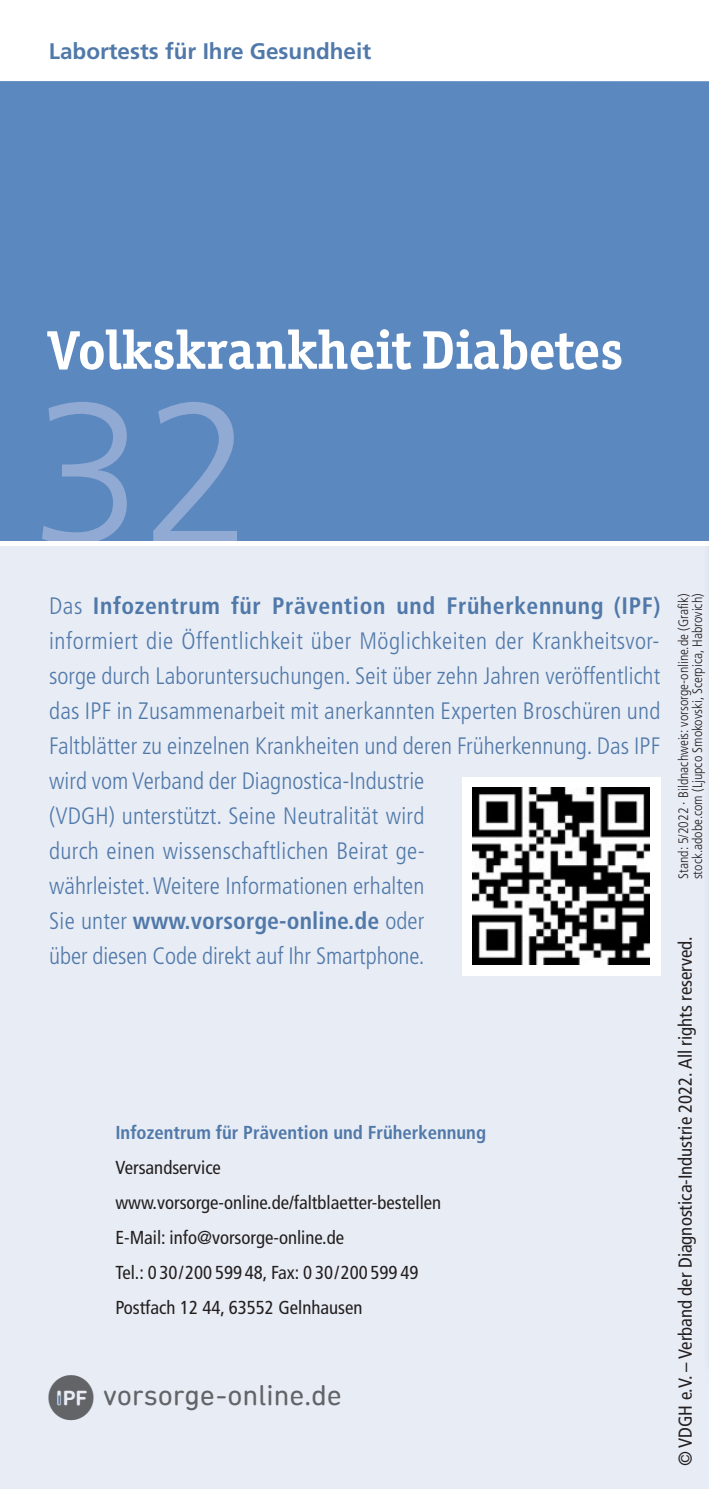
<style>
.page{position:relative;width:709px;height:1489px;background:#fff}
.page>*{position:absolute;margin:0;border:0;box-sizing:border-box;transform-origin:0 0}
.t1{font:300 200px "Frutiger";color:#90aad3}
.t2{font:700 55px "Officina Serif";color:#fff}
.t3{font:45px "IPF Logo";color:#626467}
.t4{font:300 condensed 23.75px/35px "Frutiger";letter-spacing:.005em;color:#5079aa}
.t5{font:700 22.5px "Frutiger";color:#5079aa}
.t6{font:condensed 18.75px/35px "Frutiger LT";color:#231f20}
.t7{font:700 condensed 18.75px "Frutiger LT";color:#5079aa}
.t8{font:300 condensed 13.75px "Frutiger";color:#231f20}
.s1{font-weight:700}
.s2{color:#5079aa}
</style>
<div class="page">
<div style="left:0;top:89px;width:709px;height:1399px;background:#e8ecf4"></div>
<div style="left:0;top:89px;width:709px;height:454px;background:#5c88c0"></div>
<div style="left:462px;top:776px;width:198px;height:199px;background:#fff"></div>
<img style="left:472px;top:787px;width:178px;height:177px">
<svg style="left:0;top:81px;width:709px;height:8px;background:#5e8ac1"></svg>
<div style="left:0;top:541px;width:709px;height:5px;background:#fff"></div>
<p class="t5" style="left:49px;top:43px;width:324px">Labortests für Ihre Gesundheit</p>
<p class="t2" style="left:49px;top:329px;width:576px">Volkskrankheit Diabetes</p>
<p class="t1" style="left:32px;top:393px;width:224px">32</p>
<p class="t4" style="left:49px;top:590px;width:612px">Das <span class="s1">Infozentrum für Prävention und Früherkennung (IPF) </span>informiert die Öffentlichkeit über Möglichkeiten der Krankheitsvor&shy;sorge durch Laboruntersuchungen. Seit über zehn Jahren veröffentlicht das IPF in Zusammenarbeit mit anerkannten Experten Broschüren und Faltblätter zu einzelnen Krankheiten und deren Früherkennung. Das IPF wird vom Verband der Diagnostica-Industrie<br>(VDGH) unterstützt. Seine Neutralität wird<br>durch einen wissenschaftlichen Beirat ge-<br>währleistet. Weitere Informationen erhalten<br>Sie unter <span class="s1">www.vorsorge-online.de</span> oder<br>über diesen Code direkt auf Ihr Smartphone.</p>
<p class="t7" style="left:115px;top:1125px;width:372px">Infozentrum für Prävention und Früherkennung</p>
<p class="t6" style="left:115px;top:1151px;width:107px">Versandservice</p>
<p class="t6" style="left:115px;top:1186px;width:327px">www.vorsorge-online.de/faltblaetter-bestellen</p>
<p class="t6" style="left:115px;top:1221px;width:304px">E-Mail: info@vorsorge-online.de<br>Tel.: 0 30/200 599 48, Fax: 0 30/200 599 49</p>
<p class="t6" style="left:115px;top:1291px;width:248px">Postfach 12 44, 63552 Gelnhausen</p>
<p class="t3" style="left:49px;top:1374px;width:302px"><span class="s2">(</span>)VO</p>
<p class="t8" style="left:678px;top:879px;width:287px;rotate:-90deg">Stand: 5/2022 · Bildnachweis: vorsorge-online.de (Grafik)</p>
<p class="t8" style="left:692px;top:879px;width:287px;rotate:-90deg">stock.adobe.com (Ljupco Smokovski, Scerpica, Habrovich)</p>
<p class="t6" style="left:669px;top:1466px;width:531px;rotate:-90deg">© VDGH e.V. – Verband der Diagnostica-Industrie 2022. All rights reserved.</p>
</div>
